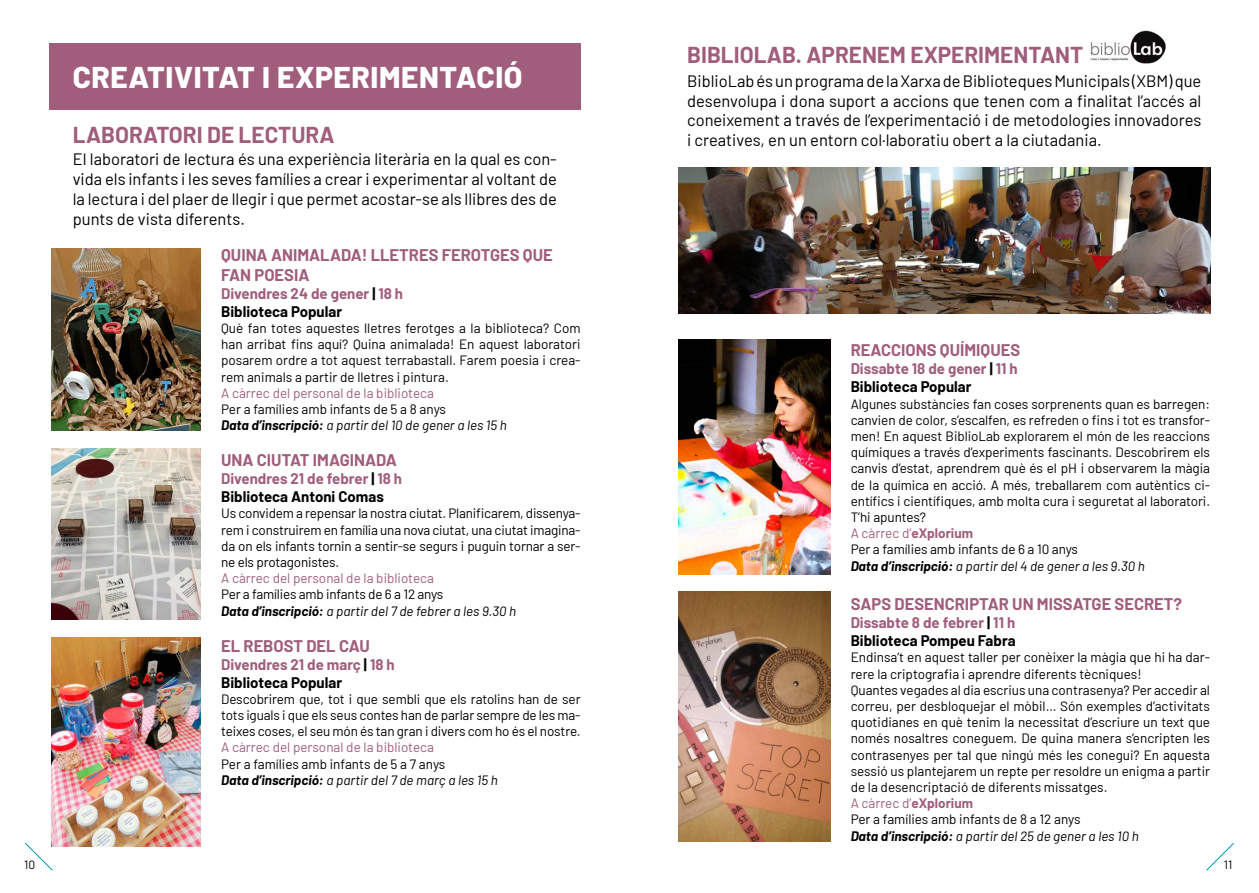
<style>
.page{position:relative;width:1259px;height:893px;background:#fff}
.page>*{position:absolute;margin:0;border:0;box-sizing:border-box;transform-origin:0 0}
.t1{font:800 30px "Barlow";letter-spacing:.02em;color:#fff}
.t2{font:700 22.5px "Barlow";color:#a05e7c}
.t3{font:16.5px/19.8px "Barlow";color:#000;text-align:justify}
.t4{font:700 16.5px/19.8px "Barlow";color:#a05e7c}
.t5{font:700 15px/18px "Barlow";color:#a05e7c}
.t6{font:700 15px/18px "Barlow";color:#000}
.t7{font:13.5px/16.2px "Barlow";letter-spacing:-.005em;color:#000}
.t8{font:13.5px "Barlow";color:#a05e7c}
.t9{font:12px "Barlow";color:#000}
.s1{color:#000}
.s2{font-weight:700;font-style:italic}
.s3{font-style:italic}
.s4{color:#a05e7c}
.s5{font-weight:700;color:#a05e7c}
</style>
<div class="page">
<svg style="left:25px;top:843px;width:28px;height:28px"></svg>
<svg style="left:1206px;top:843px;width:28px;height:28px"></svg>
<div style="left:49px;top:43px;width:531px;height:66px;background:#a05e7c"></div>
<img style="left:51px;top:249px;width:150px;height:182px">
<img style="left:51px;top:449px;width:150px;height:171px">
<img style="left:51px;top:637px;width:150px;height:209px">
<img style="left:1090px;top:30px;width:76px;height:34px">
<img style="left:678px;top:168px;width:532px;height:145px">
<img style="left:678px;top:340px;width:152px;height:234px">
<img style="left:678px;top:592px;width:152px;height:250px">
<h1 class="t1" style="left:73px;top:55px;width:451px">CREATIVITAT I EXPERIMENTACIÓ</h1>
<h2 class="t2" style="left:73px;top:118px;width:263px">LABORATORI DE LECTURA</h2>
<p class="t3" style="left:73px;top:148px;width:485px">El laboratori de lectura és una experiència literària en la qual es con&shy;vida els infants i les seves famílies a crear i experimentar al voltant de la lectura i del plaer de llegir i que permet acostar-se als llibres des de punts de vista diferents.</p>
<p class="t4" style="left:221px;top:244px;width:333px">QUINA ANIMALADA! LLETRES FEROTGES QUE<br>FAN POESIA</p>
<p class="t5" style="left:221px;top:283px;width:183px">Divendres 24 de gener <span class="s1">|</span> 18 h<br><span class="s1">Biblioteca Popular</span></p>
<p class="t7" style="left:221px;top:319px;width:361px;text-align:justify">Què fan totes aquestes lletres ferotges a la biblioteca? Com han arribat fins aquí? Quina animalada! En aquest laboratori posarem ordre a tot aquest terrabastall. Farem poesia i crea&shy;rem animals a partir de lletres i pintura.</p>
<p class="t8" style="left:221px;top:383px;width:214px">A càrrec del personal de la biblioteca</p>
<p class="t7" style="left:221px;top:400px;width:287px">Per a famílies amb infants de 5 a 8 anys<br><span class="s2">Data d’inscripció:</span> <span class="s3">a partir del 10 de gener a les 15 h</span></p>
<p class="t4" style="left:221px;top:449px;width:177px">UNA CIUTAT IMAGINADA</p>
<p class="t5" style="left:221px;top:469px;width:182px">Divendres 21 de febrer <span class="s1">|</span> 18 h<br><span class="s1">Biblioteca Antoni Comas</span></p>
<p class="t7" style="left:221px;top:504px;width:361px;text-align:justify">Us convidem a repensar la nostra ciutat. Planificarem, dissenya&shy;rem i construirem en família una nova ciutat, una ciutat imagina&shy;da on els infants tornin a sentir-se segurs i puguin tornar a ser&shy;ne els protagonistes.</p>
<p class="t8" style="left:221px;top:569px;width:214px">A càrrec del personal de la biblioteca</p>
<p class="t7" style="left:221px;top:585px;width:297px">Per a famílies amb infants de 6 a 12 anys<br><span class="s2">Data d’inscripció:</span> <span class="s3">a partir del 7 de febrer a les 9.30 h</span></p>
<p class="t4" style="left:221px;top:634px;width:150px">EL REBOST DEL CAU</p>
<p class="t5" style="left:221px;top:654px;width:175px">Divendres 21 de març <span class="s1">|</span> 18 h<br><span class="s1">Biblioteca Popular</span></p>
<p class="t7" style="left:221px;top:690px;width:361px;text-align:justify">Descobrirem que, tot i que sembli que els ratolins han de ser tots iguals i que els seus contes han de parlar sempre de les ma&shy;teixes coses, el seu món és tan gran i divers com ho és el nostre.</p>
<p class="t8" style="left:221px;top:738px;width:214px">A càrrec del personal de la biblioteca</p>
<p class="t7" style="left:221px;top:755px;width:278px">Per a famílies amb infants de 5 a 7 anys<br><span class="s2">Data d’inscripció:</span> <span class="s3">a partir del 7 de març a les 15 h</span></p>
<h2 class="t2" style="left:687px;top:38px;width:398px">BIBLIOLAB. APRENEM EXPERIMENTANT</h2>
<p class="t3" style="left:687px;top:70px;width:516px">BiblioLab és un programa de la Xarxa de Biblioteques Municipals (XBM) que desenvolupa i dona suport a accions que tenen com a finalitat l’accés al coneixement a través de l’experimentació i de metodologies innovadores i creatives, en un entorn col·laboratiu obert a la ciutadania.</p>
<p class="t4" style="left:850px;top:339px;width:171px">REACCIONS QUÍMIQUES</p>
<p class="t5" style="left:850px;top:359px;width:168px">Dissabte 18 de gener <span class="s1">|</span> 11 h<br><span class="s1">Biblioteca Popular</span></p>
<p class="t7" style="left:850px;top:395px;width:361px">Algunes substàncies fan coses sorprenents quan es barregen: canvien de color, s’escalfen, es refreden o fins i tot es transfor&shy;men! En aquest BiblioLab explorarem el món de les reaccions químiques a través d’experiments fascinants. Descobrirem els canvis d’estat, aprendrem què és el pH i observarem la màgia de la química en acció. A més, treballarem com autèntics ci&shy;entífics i científiques, amb molta cura i seguretat al laboratori.<br>T’hi apuntes?<br><span class="s4">A càrrec d’</span><span class="s5">eXplorium<br></span>Per a famílies amb infants de 6 a 10 anys<br><span class="s2">Data d’inscripció:</span> <span class="s3">a partir del 4 de gener a les 9.30 h</span></p>
<p class="t4" style="left:850px;top:593px;width:333px">SAPS DESENCRIPTAR UN MISSATGE SECRET?</p>
<p class="t6" style="left:850px;top:613px;width:166px"><span class="s4">Dissabte 8 de febrer</span> | <span class="s4">11 h<br></span>Biblioteca Pompeu Fabra</p>
<p class="t7" style="left:850px;top:648px;width:361px">Endinsa’t en aquest taller per conèixer la màgia que hi ha dar&shy;rere la criptografia i aprendre diferents tècniques!<br>Quantes vegades al dia escrius una contrasenya? Per accedir al correu, per desbloquejar el mòbil… Són exemples d’activitats quotidianes en què tenim la necessitat d’escriure un text que només nosaltres coneguem. De quina manera s’encripten les contrasenyes per tal que ningú més les conegui? En aquesta sessió us plantejarem un repte per resoldre un enigma a partir de la desencriptació de diferents missatges.<br><span class="s4">A càrrec d’</span><span class="s5">eXplorium<br></span>Per a famílies amb infants de 8 a 12 anys<br><span class="s2">Data d’inscripció:</span> <span class="s3">a partir del 25 de gener a les 10 h</span></p>
<p class="t9" style="left:24px;top:856px;width:13px">10</p>
<p class="t9" style="left:1223px;top:856px;width:10px">11</p>
</div>
